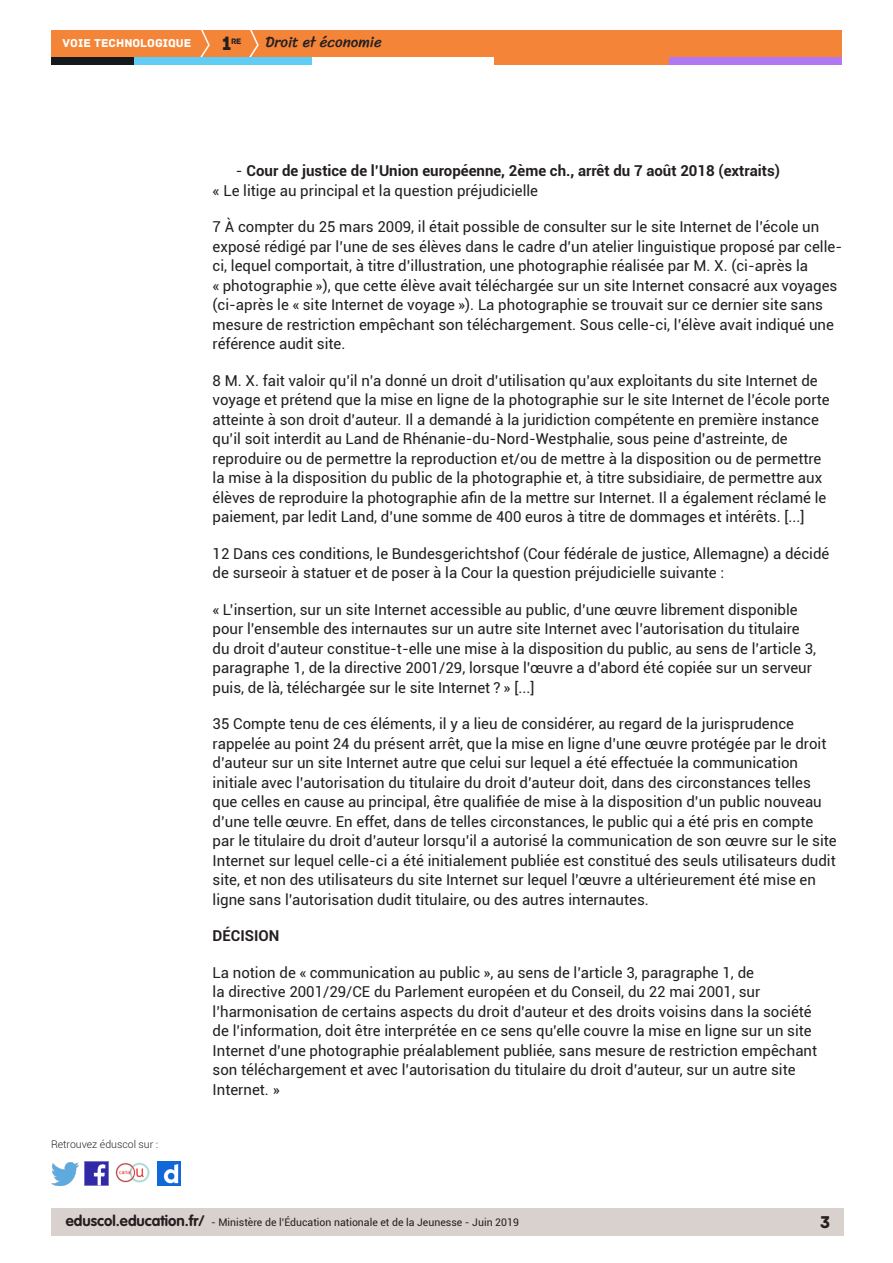
<style>
.page{position:relative;width:893px;height:1263px;background:#fff}
.page>*{position:absolute;margin:0;border:0;box-sizing:border-box;transform-origin:0 0}
.t1{font:20.4px "Archive";color:#231f20}
.t2{font:18px "Archive";color:#231f20}
.Texte_courant{font:15px/19.5px "Roboto";color:#231f20}
.Texte_courant-2{font:700 15px "Roboto";color:#231f20}
.t3{font:15px "Sriracha";color:#231f20}
.t4{font:12px "Archive";color:#fff}
.t5{font:10.5px "Roboto";color:#231f20}
.t6{font:300 10.5px "Roboto";color:#231f20}
.t7{font:8.4px "Archive";color:#231f20}
.s1{font-weight:400}
.s2{font-family:"VAG Rounded Std";font-weight:700;font-size:15px}
</style>
<div class="page">
<div style="left:51px;top:1209px;width:792px;height:27px;background:#d8d1ce"></div>
<img style="left:85px;top:1162px;width:23px;height:23px">
<img style="left:51px;top:1163px;width:28px;height:22px">
<img style="left:158px;top:1162px;width:22px;height:23px">
<img style="left:115px;top:1162px;width:35px;height:21px">
<div style="left:51px;top:30px;width:791px;height:27px;background:#f48437"></div>
<svg style="left:200px;top:30px;width:10px;height:27px"></svg>
<svg style="left:249px;top:30px;width:10px;height:27px"></svg>
<div style="left:133px;top:57px;width:179px;height:8px;background:#5fcdf5"></div>
<div style="left:51px;top:57px;width:82px;height:8px;background:#141a1c"></div>
<div style="left:667px;top:57px;width:175px;height:8px;background:#b078f2"></div>
<div style="left:494px;top:57px;width:175px;height:8px;background:#f48437"></div>
<p class="t4" style="left:63px;top:36px;width:130px">VOIE TECHNOLOGIQUE</p>
<p class="t3" style="left:265px;top:33px;width:118px">Droit et économie</p>
<h1 class="t1" style="left:222px;top:32px;width:12px">1</h1>
<p class="t7" style="left:231px;top:36px;width:12px">re</p>
<p class="t6" style="left:51px;top:1137px;width:109px">Retrouvez éduscol sur :</p>
<p class="Texte_courant-2" style="left:236px;top:160px;width:546px"><span class="s1">-</span> Cour de justice de l’Union européenne, 2ème ch., arrêt du 7 août 2018 (extraits)</p>
<p class="Texte_courant" style="left:213px;top:180px;width:327px">« Le litige au principal et la question préjudicielle</p>
<p class="Texte_courant" style="left:213px;top:216px;width:631px">7 À compter du 25 mars 2009, il était possible de consulter sur le site Internet de l’école un exposé rédigé par l’une de ses élèves dans le cadre d’un atelier linguistique proposé par celle&shy;ci, lequel comportait, à titre d’illustration, une photographie réalisée par M. X. (ci-après la<br>« photographie »), que cette élève avait téléchargée sur un site Internet consacré aux voyages (ci-après le « site Internet de voyage »). La photographie se trouvait sur ce dernier site sans mesure de restriction empêchant son téléchargement. Sous celle-ci, l’élève avait indiqué une référence audit site.</p>
<p class="Texte_courant" style="left:213px;top:370px;width:619px">8 M. X. fait valoir qu’il n’a donné un droit d’utilisation qu’aux exploitants du site Internet de voyage et prétend que la mise en ligne de la photographie sur le site Internet de l’école porte atteinte à son droit d’auteur. Il a demandé à la juridiction compétente en première instance qu’il soit interdit au Land de Rhénanie-du-Nord-Westphalie, sous peine d’astreinte, de reproduire ou de permettre la reproduction et/ou de mettre à la disposition ou de permettre la mise à la disposition du public de la photographie et, à titre subsidiaire, de permettre aux élèves de reproduire la photographie afin de la mettre sur Internet. Il a également réclamé le paiement, par ledit Land, d’une somme de 400 euros à titre de dommages et intérêts. [...]</p>
<p class="Texte_courant" style="left:213px;top:543px;width:618px">12 Dans ces conditions, le Bundesgerichtshof (Cour fédérale de justice, Allemagne) a décidé de surseoir à statuer et de poser à la Cour la question préjudicielle suivante :</p>
<p class="Texte_courant" style="left:213px;top:599px;width:605px">« L’insertion, sur un site Internet accessible au public, d’une œuvre librement disponible pour l’ensemble des internautes sur un autre site Internet avec l’autorisation du titulaire du droit d’auteur constitue-t-elle une mise à la disposition du public, au sens de l’article 3, paragraphe 1, de la directive 2001/29, lorsque l’œuvre a d’abord été copiée sur un serveur puis, de là, téléchargée sur le site Internet ? » [...]</p>
<p class="Texte_courant" style="left:213px;top:713px;width:626px">35 Compte tenu de ces éléments, il y a lieu de considérer, au regard de la jurisprudence rappelée au point 24 du présent arrêt, que la mise en ligne d’une œuvre protégée par le droit d’auteur sur un site Internet autre que celui sur lequel a été effectuée la communication initiale avec l’autorisation du titulaire du droit d’auteur doit, dans des circonstances telles que celles en cause au principal, être qualifiée de mise à la disposition d’un public nouveau d’une telle œuvre. En effet, dans de telles circonstances, le public qui a été pris en compte par le titulaire du droit d’auteur lorsqu’il a autorisé la communication de son œuvre sur le site Internet sur lequel celle-ci a été initialement publiée est constitué des seuls utilisateurs dudit site, et non des utilisateurs du site Internet sur lequel l’œuvre a ultérieurement été mise en ligne sans l’autorisation dudit titulaire, ou des autres internautes.</p>
<p class="Texte_courant-2" style="left:213px;top:925px;width:68px">DÉCISION</p>
<p class="Texte_courant" style="left:213px;top:962px;width:606px">La notion de « communication au public », au sens de l’article 3, paragraphe 1, de<br>la directive 2001/29/CE du Parlement européen et du Conseil, du 22 mai 2001, sur l’harmonisation de certains aspects du droit d’auteur et des droits voisins dans la société de l’information, doit être interprétée en ce sens qu’elle couvre la mise en ligne sur un site Internet d’une photographie préalablement publiée, sans mesure de restriction empêchant son téléchargement et avec l’autorisation du titulaire du droit d’auteur, sur un autre site Internet. »</p>
<p class="t5" style="left:66px;top:1215px;width:454px"><span class="s2">eduscol.education.fr/</span> - Ministère de l’Éducation nationale et de la Jeunesse - Juin 2019</p>
<p class="t2" style="left:820px;top:1211px;width:12px">3</p>
</div>
